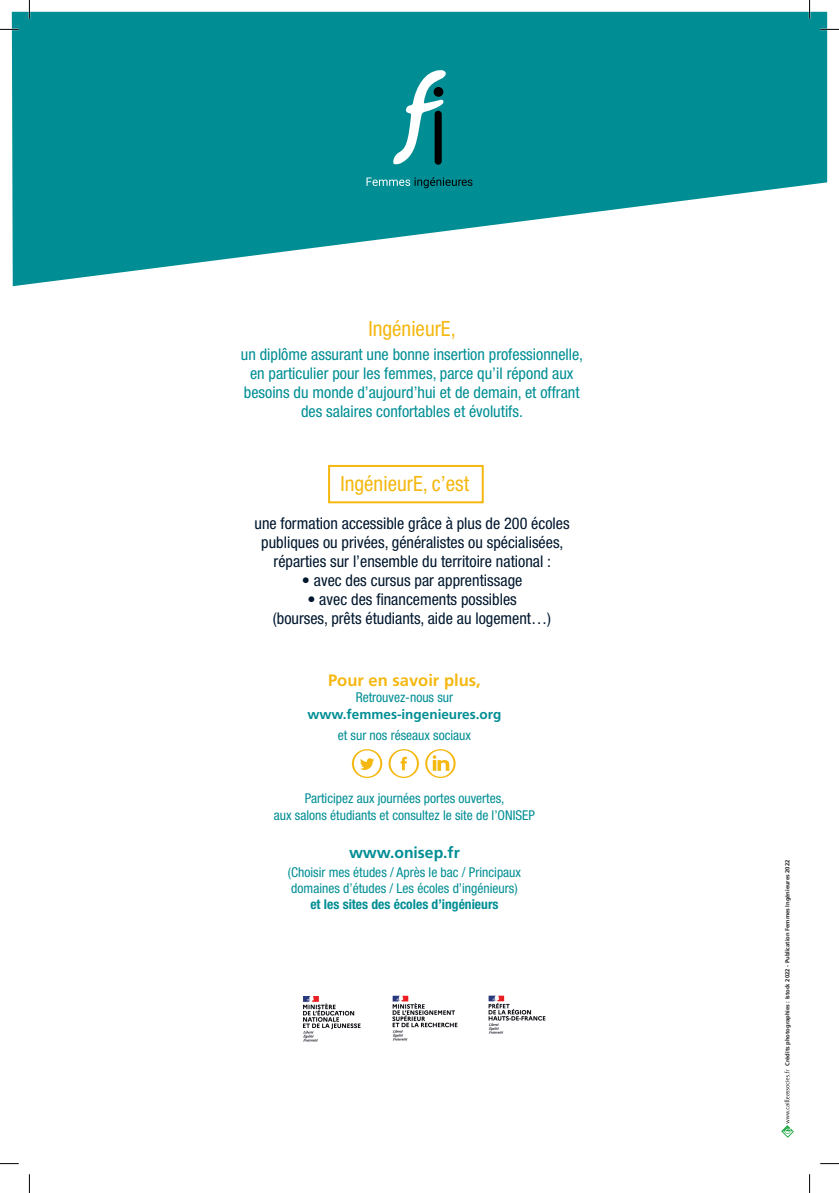
<style>
.page{position:relative;width:839px;height:1193px;background:#fff}
.page>*{position:absolute;margin:0;border:0;box-sizing:border-box;transform-origin:0 0}
.t1{font:condensed 21px "Helvetica Neue";color:#f5b811}
.t2{font:700 16.5px "Frutiger LT Std";color:#f5b811}
.t3{font:condensed 16.12px/18.9px "Helvetica Neue";color:#00172e;text-align:center}
.t4{font:condensed 16.12px/18.9px "Helvetica Neue";color:#008e94;text-align:center}
.t5{font:700 15.75px "Frutiger LT Std";color:#008e94}
.t6{font:condensed 13.5px/16.5px "Helvetica Neue";color:#008e94;text-align:center}
.t7{font:700 condensed 13.5px "Helvetica Neue";color:#008e94}
.t8{font:700 13.5px "Frutiger LT Std";color:#008e94}
.t9{font:700 5.88px "Frutiger LT Std";color:#231f20}
</style>
<div class="page">
<svg style="left:12px;top:12px;width:814px;height:274px;fill:#008e94"></svg>
<div style="left:328px;top:465px;width:155px;height:38px;background:#fff;border:2px solid #f5b811"></div>
<svg style="left:388px;top:749px;width:31px;height:29px"></svg>
<svg style="left:390px;top:750px;width:27px;height:26px"></svg>
<svg style="left:352px;top:749px;width:30px;height:29px"></svg>
<svg style="left:354px;top:750px;width:26px;height:26px"></svg>
<svg style="left:425px;top:749px;width:30px;height:29px"></svg>
<svg style="left:427px;top:750px;width:26px;height:26px"></svg>
<svg style="left:781px;top:1069px;width:12px;height:68px"></svg>
<svg style="left:366px;top:177px;width:106px;height:11px"></svg>
<svg style="left:392px;top:70px;width:53px;height:95px"></svg>
<img style="left:392px;top:995px;width:66px;height:46px">
<img style="left:488px;top:995px;width:58px;height:39px">
<img style="left:303px;top:996px;width:57px;height:45px">
<svg style="left:0;top:29px;width:19px;height:1px"></svg>
<svg style="left:820px;top:29px;width:18px;height:1px"></svg>
<svg style="left:0;top:1163px;width:19px;height:1px"></svg>
<svg style="left:820px;top:1163px;width:18px;height:1px"></svg>
<svg style="left:29px;top:0;width:1px;height:19px"></svg>
<svg style="left:29px;top:1174px;width:1px;height:19px"></svg>
<svg style="left:808px;top:0;width:2px;height:19px"></svg>
<svg style="left:809px;top:1174px;width:1px;height:19px"></svg>
<h1 class="t1" style="left:368px;top:316px;width:89px">IngénieurE,</h1>
<p class="t4" style="left:241px;top:345px;width:344px">un diplôme assurant une bonne insertion professionnelle, en particulier pour les femmes, parce qu’il répond aux besoins du monde d’aujourd’hui et de demain, et offrant des salaires confortables et évolutifs.</p>
<h1 class="t1" style="left:340px;top:471px;width:130px">IngénieurE, c’est</h1>
<p class="t3" style="left:254px;top:514px;width:316px">une formation accessible grâce à plus de 200 écoles publiques ou privées, généralistes ou spécialisées, réparties sur l’ensemble du territoire national :</p>
<p class="t3" style="left:302px;top:571px;width:222px">• avec des cursus par apprentissage</p>
<p class="t3" style="left:273px;top:589px;width:279px">• avec des financements possibles<br>(bourses, prêts étudiants, aide au logement…)</p>
<p class="t2" style="left:328px;top:670px;width:154px">Pour en savoir plus,</p>
<p class="t6" style="left:355px;top:689px;width:99px">Retrouvez-nous sur</p>
<p class="t8" style="left:307px;top:706px;width:195px">www.femmes-ingenieures.org</p>
<p class="t6" style="left:338px;top:726px;width:135px">et sur nos réseaux sociaux</p>
<p class="t6" style="left:274px;top:790px;width:262px">Participez aux journées portes ouvertes,<br>aux salons étudiants et consultez le site de l’ONISEP</p>
<p class="t5" style="left:349px;top:843px;width:112px">www.onisep.fr</p>
<p class="t6" style="left:288px;top:864px;width:234px;line-height:15.8px;text-align:left">(Choisir mes études / Après le bac / Principaux domaines d’études / Les écoles d’ingénieurs)</p>
<p class="t7" style="left:310px;top:895px;width:190px">et les sites des écoles d’ingénieurs</p>
<p class="t9" style="left:783px;top:1065px;width:207px;rotate:-90deg">Crédits photographies : Istock 2022 - Publication Femmes Ingénieures 2022</p>
</div>
